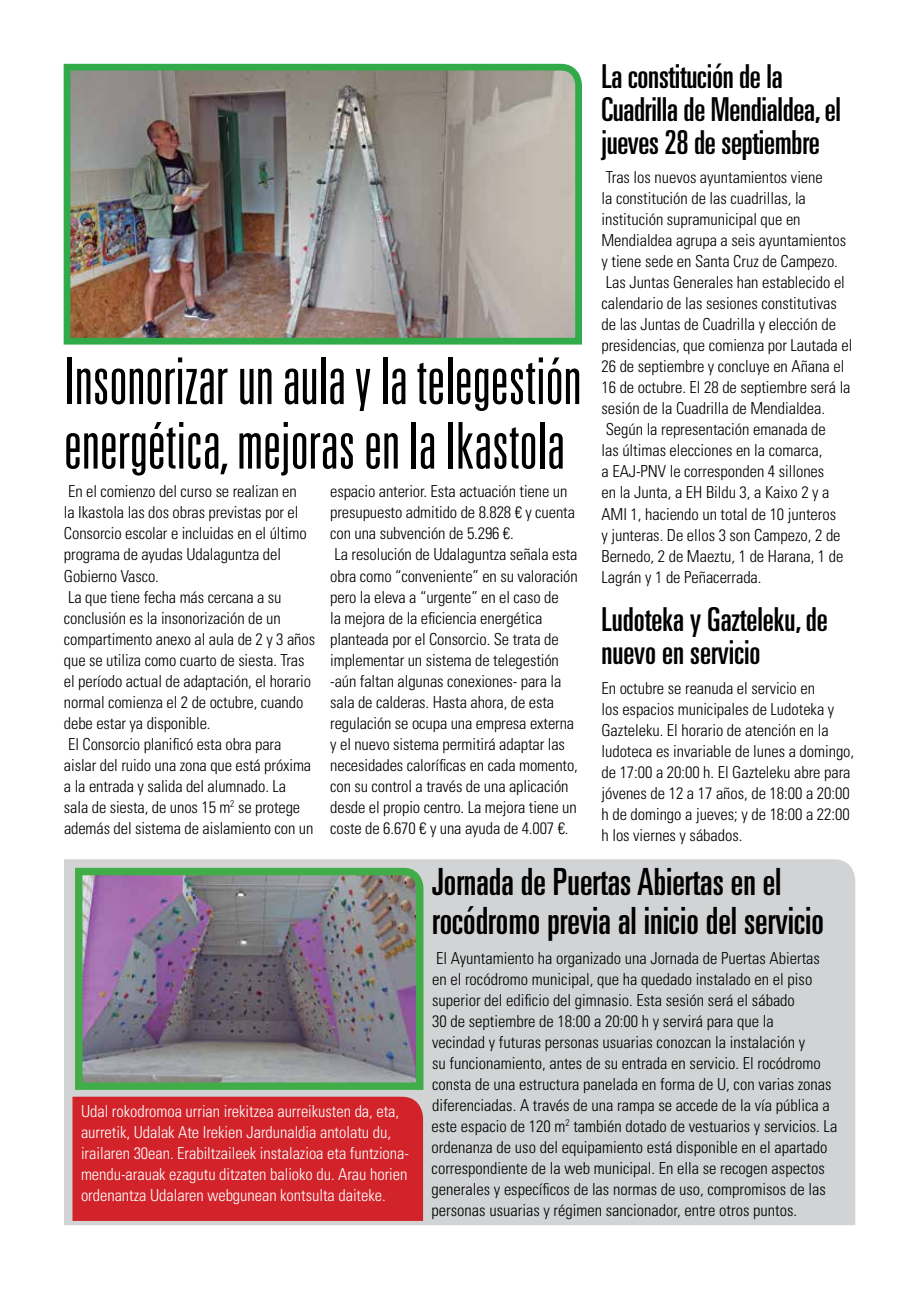
<style>
.page{position:relative;width:919px;height:1289px;background:#fff}
.page>*{position:absolute;margin:0;border:0;box-sizing:border-box;transform-origin:0 0}
.t1{font:300 ultra-condensed 64.5px/64.5px "Univers LT Std";color:#000}
.t2{font:ultra-condensed 37.5px/39px "Univers LT Std";color:#000}
.t3{font:ultra-condensed 33px/33px "Univers LT Std";letter-spacing:-.01em;color:#000}
.t4{font:300 condensed 16.5px/21px "Univers LT Std";letter-spacing:-.005em;color:#000}
.t5{font:300 condensed 16.5px/21px "Univers LT Std";letter-spacing:-.005em;color:#fff}
</style>
<div class="page">
<img style="left:63px;top:63px;width:519px;height:282px">
<div style="left:64px;top:859px;width:791px;height:366px;background:#d1d3d4"></div>
<img style="left:71px;top:864px;width:356px;height:229px">
<div style="left:72px;top:1096px;width:351px;height:124px;background:#d2232a"></div>
<h3 class="t3" style="left:601px;top:59px;width:241px">La constitución de la<br>Cuadrilla de Mendialdea, el jueves 28 de septiembre</h3>
<p class="t4" style="left:601px;top:167px;width:252px">Tras los nuevos ayuntamientos viene<br>la constitución de las cuadrillas, la institución supramunicipal que en Mendialdea agrupa a seis ayuntamientos y tiene sede en Santa Cruz de Campezo.<br>Las Juntas Generales han establecido el calendario de las sesiones constitutivas de las Juntas de Cuadrilla y elección de presidencias, que comienza por Lautada el 26 de septiembre y concluye en Añana el 16 de octubre. El 28 de septiembre será la sesión de la Cuadrilla de Mendialdea.<br>Según la representación emanada de<br>las últimas elecciones en la comarca,<br>a EAJ-PNV le corresponden 4 sillones<br>en la Junta, a EH Bildu 3, a Kaixo 2 y a AMI 1, haciendo un total de 10 junteros<br>y junteras. De ellos 3 son Campezo, 2 de Bernedo, 2 de Maeztu, 1 de Harana, 1 de Lagrán y 1 de Peñacerrada.</p>
<h3 class="t3" style="left:601px;top:602px;width:228px">Ludoteka y Gazteleku, de nuevo en servicio</h3>
<p class="t4" style="left:601px;top:677px;width:254px">En octubre se reanuda el servicio en<br>los espacios municipales de Ludoteka y Gazteleku. El horario de atención en la ludoteca es invariable de lunes a domingo, de 17:00 a 20:00 h. El Gazteleku abre para jóvenes de 12 a 17 años, de 18:00 a 20:00 h de domingo a jueves; y de 18:00 a 22:00 h los viernes y sábados.</p>
<h1 class="t1" style="left:64px;top:349px;width:519px">Insonorizar un aula y la telegestión energética, mejoras en la Ikastola</h1>
<p class="t4" style="left:64px;top:481px;width:252px">En el comienzo del curso se realizan en<br>la Ikastola las dos obras previstas por el Consorcio escolar e incluidas en el último programa de ayudas Udalaguntza del Gobierno Vasco.<br>La que tiene fecha más cercana a su conclusión es la insonorización de un compartimento anexo al aula de 2 y 3 años que se utiliza como cuarto de siesta. Tras el período actual de adaptación, el horario normal comienza el 2 de octubre, cuando debe estar ya disponible.<br>El Consorcio planificó esta obra para<br>aislar del ruido una zona que está próxima a la entrada y salida del alumnado. La<br>sala de siesta, de unos 15 m<sup>2</sup> se protege además del sistema de aislamiento con un</p>
<p class="t4" style="left:330px;top:481px;width:249px">espacio anterior. Esta actuación tiene un presupuesto admitido de 8.828 € y cuenta con una subvención de 5.296 €.<br>La resolución de Udalaguntza señala esta obra como “conveniente” en su valoración pero la eleva a “urgente” en el caso de<br>la mejora de la eficiencia energética planteada por el Consorcio. Se trata de implementar un sistema de telegestión -aún faltan algunas conexiones- para la sala de calderas. Hasta ahora, de esta regulación se ocupa una empresa externa y el nuevo sistema permitirá adaptar las necesidades caloríficas en cada momento, con su control a través de una aplicación desde el propio centro. La mejora tiene un coste de 6.670 € y una ayuda de 4.007 €.</p>
<h2 class="t2" style="left:432px;top:862px;width:393px">Jornada de Puertas Abiertas en el rocódromo previa al inicio del servicio</h2>
<p class="t4" style="left:431px;top:947px;width:407px">El Ayuntamiento ha organizado una Jornada de Puertas Abiertas<br>en el rocódromo municipal, que ha quedado instalado en el piso superior del edificio del gimnasio. Esta sesión será el sábado<br>30 de septiembre de 18:00 a 20:00 h y servirá para que la<br>vecindad y futuras personas usuarias conozcan la instalación y<br>su funcionamiento, antes de su entrada en servicio. El rocódromo consta de una estructura panelada en forma de U, con varias zonas diferenciadas. A través de una rampa se accede de la vía pública a este espacio de 120 m<sup>2</sup> también dotado de vestuarios y servicios. La ordenanza de uso del equipamiento está disponible en el apartado correspondiente de la web municipal. En ella se recogen aspectos generales y específicos de las normas de uso, compromisos de las personas usuarias y régimen sancionador, entre otros puntos.</p>
<p class="t5" style="left:81px;top:1100px;width:329px">Udal rokodromoa urrian irekitzea aurreikusten da, eta, aurretik, Udalak Ate Irekien Jardunaldia antolatu du, irailaren 30ean. Erabiltzaileek instalazioa eta funtziona&shy;mendu-arauak ezagutu ditzaten balioko du. Arau horien ordenantza Udalaren webgunean kontsulta daiteke.</p>
</div>
